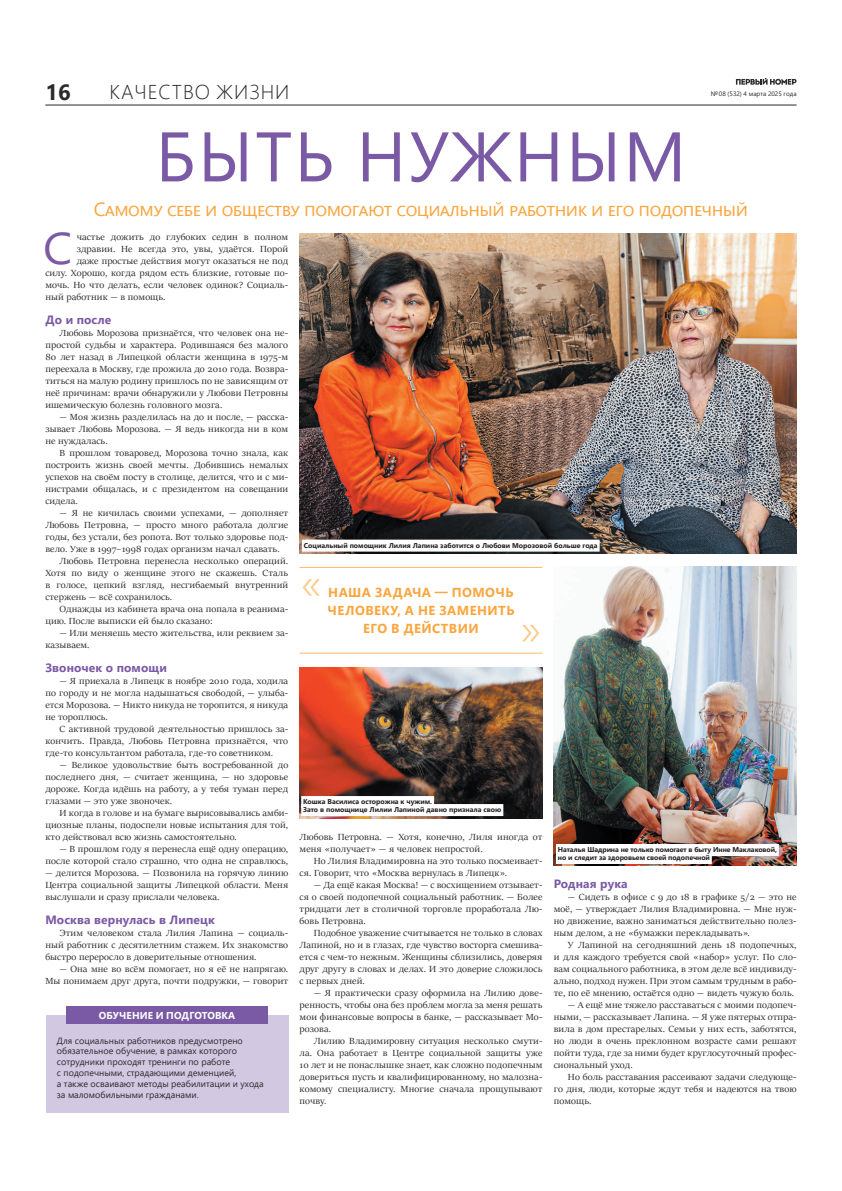
<style>
.page{position:relative;width:842px;height:1191px;background:#fff}
.page>*{position:absolute;margin:0;border:0;box-sizing:border-box;transform-origin:0 0}
.t1{font:70px "Segoe UI";letter-spacing:.035em;color:#7b5aa5}
.t2{font:300 50px "Segoe UI";color:#fdcf8c}
.t3{font:44.3px "Segoe UI";color:#7b5aa5;scale:1.07 1}
.t4{font:700 22px "Segoe UI";color:#2b292a}
.t5{font:300 20px "Segoe UI";letter-spacing:.045em;color:#2b292a}
.t6{font:19px "Segoe UI";letter-spacing:-.025em;color:#faa63f}
.t7{font:700 13px/18px "Segoe UI";letter-spacing:.035em;color:#faa63f;text-align:center}
.t8{font:700 12px "Segoe UI";letter-spacing:.01em;color:#7b5aa5}
.t9{font:10px/12px "Sitka Banner";letter-spacing:.01em;color:#2b292a;text-align:justify;scale:1.07 1}
.t10{font:700 10px "Segoe UI";letter-spacing:.01em;color:#fff}
.t11{font:9px/10.8px "Segoe UI";color:#2b292a}
.t12{font:700 7px/8px "Segoe UI";color:#231f20}
.t13{font:6.4px "Segoe UI";color:#2b292a}
</style>
<div class="page">
<hr style="left:45px;top:104px;width:752px;height:1px;background:#2b292a">
<svg style="left:736px;top:78px;width:60px;height:7px"></svg>
<img style="left:300px;top:667px;width:242px;height:151px">
<hr style="left:300px;top:567px;width:242px;height:1px;background:#fcba6b">
<hr style="left:300px;top:652px;width:242px;height:1px;background:#fcba6b">
<div style="left:46px;top:1015px;width:242px;height:97px;background:#d3c8e2"></div>
<div style="left:66px;top:1006px;width:202px;height:17px;background:#7b5aa5"></div>
<img style="left:300px;top:234px;width:497px;height:319px">
<img style="left:554px;top:567px;width:243px;height:298px">
<div style="left:302px;top:539px;width:298px;height:12px;background:#fff"></div>
<div style="left:301px;top:796px;width:133px;height:12px;background:#fff"></div>
<div style="left:301px;top:804px;width:202px;height:12px;background:#fff"></div>
<div style="left:556px;top:844px;width:223px;height:12px;background:#fff"></div>
<div style="left:556px;top:852px;width:156px;height:12px;background:#fff"></div>
<h3 class="t4" style="left:45px;top:71px;width:27px">16</h3>
<p class="t13" style="left:711px;top:88px;width:87px">№ 08 (532) 4 марта 2025 года</p>
<h3 class="t5" style="left:110px;top:73px;width:181px">КАЧЕСТВО ЖИЗНИ</h3>
<h1 class="t1" style="left:156px;top:90px;width:532px">БЫТЬ НУЖНЫМ</h1>
<h3 class="t6" style="left:94px;top:191px;width:656px">Самому себе и обществу помогают социальный работник и его подопечный</h3>
<h3 class="t3" style="left:43px;top:206px;width:29px">С</h3>
<p class="t9" style="left:77px;top:231px;width:199px">частье дожить до глубоких седин в полном</p>
<p class="t9" style="left:77px;top:243px;width:199px">здравии. Не всегда это, увы, удаётся. Порой</p>
<p class="t9" style="left:77px;top:255px;width:199px">даже простые действия могут оказаться не под</p>
<p class="t9" style="left:45px;top:267px;width:228px">силу. Хорошо, когда рядом есть близкие, готовые по-</p>
<p class="t9" style="left:45px;top:279px;width:228px">мочь. Но что делать, если человек одинок? Социаль-</p>
<p class="t9" style="left:45px;top:291px;width:114px">ный работник — в помощь.</p>
<p class="t8" style="left:45px;top:308px;width:68px">До и после</p>
<p class="t9" style="left:45px;top:327px;width:228px;text-indent:14px">Любовь Морозова признаётся, что человек она не&shy;простой судьбы и характера. Родившаяся без малого 80 лет назад в Липецкой области женщина в 1975-м переехала в Москву, где прожила до 2010 года. Возвра&shy;титься на малую родину пришлось по не зависящим от неё причинам: врачи обнаружили у Любови Петровны ишемическую болезнь головного мозга.</p>
<p class="t9" style="left:45px;top:411px;width:228px;text-indent:14px">— Моя жизнь разделилась на до и после, — расска&shy;зывает Любовь Морозова. — Я ведь никогда ни в ком не нуждалась.</p>
<p class="t9" style="left:45px;top:447px;width:228px;text-indent:14px">В прошлом товаровед, Морозова точно знала, как построить жизнь своей мечты. Добившись немалых успехов на своём посту в столице, делится, что и с ми&shy;нистрами общалась, и с президентом на совещании сидела.</p>
<p class="t9" style="left:60px;top:507px;width:215px">— Я не кичилась своими успехами, — дополняет</p>
<p class="t9" style="left:45px;top:519px;width:228px">Любовь Петровна, — просто много работала долгие</p>
<p class="t9" style="left:45px;top:531px;width:228px">годы, без устали, без ропота. Вот только здоровье под-</p>
<p class="t9" style="left:45px;top:543px;width:221px">вело. Уже в 1997–1998 годах организм начал сдавать.</p>
<p class="t9" style="left:60px;top:555px;width:215px">Любовь Петровна перенесла несколько операций.</p>
<p class="t9" style="left:45px;top:567px;width:228px">Хотя по виду о женщине этого не скажешь. Сталь</p>
<p class="t9" style="left:45px;top:579px;width:228px">в голосе, цепкий взгляд, несгибаемый внутренний</p>
<p class="t9" style="left:45px;top:591px;width:120px">стержень — всё сохранилось.</p>
<p class="t9" style="left:60px;top:603px;width:215px">Однажды из кабинета врача она попала в реанима-</p>
<p class="t9" style="left:45px;top:615px;width:158px">цию. После выписки ей было сказано:</p>
<p class="t9" style="left:45px;top:627px;width:228px;text-indent:14px">— Или меняешь место жительства, или реквием за&shy;казываем.</p>
<p class="t8" style="left:45px;top:656px;width:123px">Звоночек о помощи</p>
<p class="t9" style="left:45px;top:675px;width:228px;text-indent:14px">— Я приехала в Липецк в ноябре 2010 года, ходила по городу и не могла надышаться свободой, — улыба&shy;ется Морозова. — Никто никуда не торопится, я никуда не тороплюсь.</p>
<p class="t9" style="left:45px;top:723px;width:228px;text-indent:14px">С активной трудовой деятельностью пришлось за&shy;кончить. Правда, Любовь Петровна признаётся, что где-то консультантом работала, где-то советником.</p>
<p class="t9" style="left:45px;top:759px;width:228px;text-indent:14px">— Великое удовольствие быть востребованной до последнего дня, — считает женщина, — но здоровье дороже. Когда идёшь на работу, а у тебя туман перед глазами — это уже звоночек.</p>
<p class="t9" style="left:45px;top:807px;width:228px;text-indent:14px">И когда в голове и на бумаге вырисовывались амби&shy;циозные планы, подоспели новые испытания для той, кто действовал всю жизнь самостоятельно.</p>
<p class="t9" style="left:45px;top:843px;width:228px;text-align:right">— В прошлом году я перенесла ещё одну операцию, после которой стало страшно, что одна не справлюсь,</p>
<p class="t9" style="left:45px;top:867px;width:228px">— делится Морозова. — Позвонила на горячую линию Центра социальной защиты Липецкой области. Меня выслушали и сразу прислали человека.</p>
<p class="t8" style="left:45px;top:908px;width:171px">Москва вернулась в Липецк</p>
<p class="t9" style="left:45px;top:927px;width:228px;text-indent:14px">Этим человеком стала Лилия Лапина — социаль&shy;ный работник с десятилетним стажем. Их знакомство быстро переросло в доверительные отношения.</p>
<p class="t9" style="left:45px;top:963px;width:228px;text-align:right">— Она мне во всём помогает, но я её не напрягаю.<br>Мы понимаем друг друга, почти подружки, — говорит</p>
<p class="t10" style="left:99px;top:1005px;width:138px">ОБУЧЕНИЕ И ПОДГОТОВКА</p>
<p class="t11" style="left:57px;top:1034px;width:208px">Для социальных работников предусмотрено обязательное обучение, в рамках которого сотрудники проходят тренинги по работе<br>с подопечными, страдающими деменцией,<br>а также осваивают методы реабилитации и ухода за маломобильными гражданами.</p>
<p class="t12" style="left:304px;top:540px;width:295px">Социальный помощник Лилия Лапина заботится о Любови Морозовой больше года</p>
<h2 class="t2" style="left:300px;top:536px;width:25px">«</h2>
<h3 class="t7" style="left:327px;top:582px;width:188px">НАША ЗАДАЧА — ПОМОЧЬ<br>ЧЕЛОВЕКУ, А НЕ ЗАМЕНИТЬ<br>ЕГО В ДЕЙСТВИИ</h3>
<h2 class="t2" style="left:542px;top:685px;width:25px;rotate:-180deg">«</h2>
<p class="t12" style="left:303px;top:797px;width:200px">Кошка Василиса осторожна к чужим.<br>Зато в помощнице Лилии Лапиной давно признала свою</p>
<p class="t9" style="left:300px;top:831px;width:228px">Любовь Петровна. — Хотя, конечно, Лиля иногда от меня «получает» — я человек непростой.</p>
<p class="t9" style="left:300px;top:855px;width:228px;text-indent:14px">Но Лилия Владимировна на это только посмеивает&shy;ся. Говорит, что «Москва вернулась в Липецк».</p>
<p class="t9" style="left:300px;top:879px;width:228px;text-indent:14px">— Да ещё какая Москва! — с восхищением отзывает&shy;ся о своей подопечной социальный работник. — Более тридцати лет в столичной торговле проработала Лю&shy;бовь Петровна.</p>
<p class="t9" style="left:300px;top:927px;width:228px;text-indent:14px">Подобное уважение считывается не только в словах Лапиной, но и в глазах, где чувство восторга смешива&shy;ется с чем-то нежным. Женщины сблизились, доверяя друг другу в словах и делах. И это доверие сложилось с первых дней.</p>
<p class="t9" style="left:300px;top:987px;width:228px;text-indent:14px">— Я практически сразу оформила на Лилию дове&shy;ренность, чтобы она без проблем могла за меня решать мои финансовые вопросы в банке, — рассказывает Мо&shy;розова.</p>
<p class="t9" style="left:300px;top:1035px;width:228px;text-indent:14px">Лилию Владимировну ситуация несколько смути&shy;ла. Она работает в Центре социальной защиты уже 10 лет и не понаслышке знает, как сложно подопечным довериться пусть и квалифицированному, но малозна&shy;комому специалисту. Многие сначала прощупывают почву.</p>
<p class="t12" style="left:558px;top:845px;width:221px">Наталья Шадрина не только помогает в быту Инне Маклаковой, но и следит за здоровьем своей подопечной</p>
<p class="t8" style="left:554px;top:872px;width:75px">Родная рука</p>
<p class="t9" style="left:554px;top:891px;width:228px;text-indent:14px">— Сидеть в офисе с 9 до 18 в графике 5/2 — это не моё, — утверждает Лилия Владимировна. — Мне нуж&shy;но движение, важно заниматься действительно полез&shy;ным делом, а не «бумажки перекладывать».</p>
<p class="t9" style="left:554px;top:939px;width:228px;text-indent:14px">У Лапиной на сегодняшний день 18 подопечных, и для каждого требуется свой «набор» услуг. По сло&shy;вам социального работника, в этом деле всё индивиду&shy;ально, подход нужен. При этом самым трудным в рабо&shy;те, по её мнению, остаётся одно — видеть чужую боль.</p>
<p class="t9" style="left:554px;top:999px;width:228px;text-indent:14px">— А ещё мне тяжело расставаться с моими подопеч&shy;ными, — рассказывает Лапина. — Я уже пятерых отпра&shy;вила в дом престарелых. Семьи у них есть, заботятся, но люди в очень преклонном возрасте сами решают пойти туда, где за ними будет круглосуточный профес&shy;сиональный уход.</p>
<p class="t9" style="left:554px;top:1071px;width:228px;text-indent:14px">Но боль расставания рассеивают задачи следующе&shy;го дня, люди, которые ждут тебя и надеются на твою помощь.</p>
</div>
